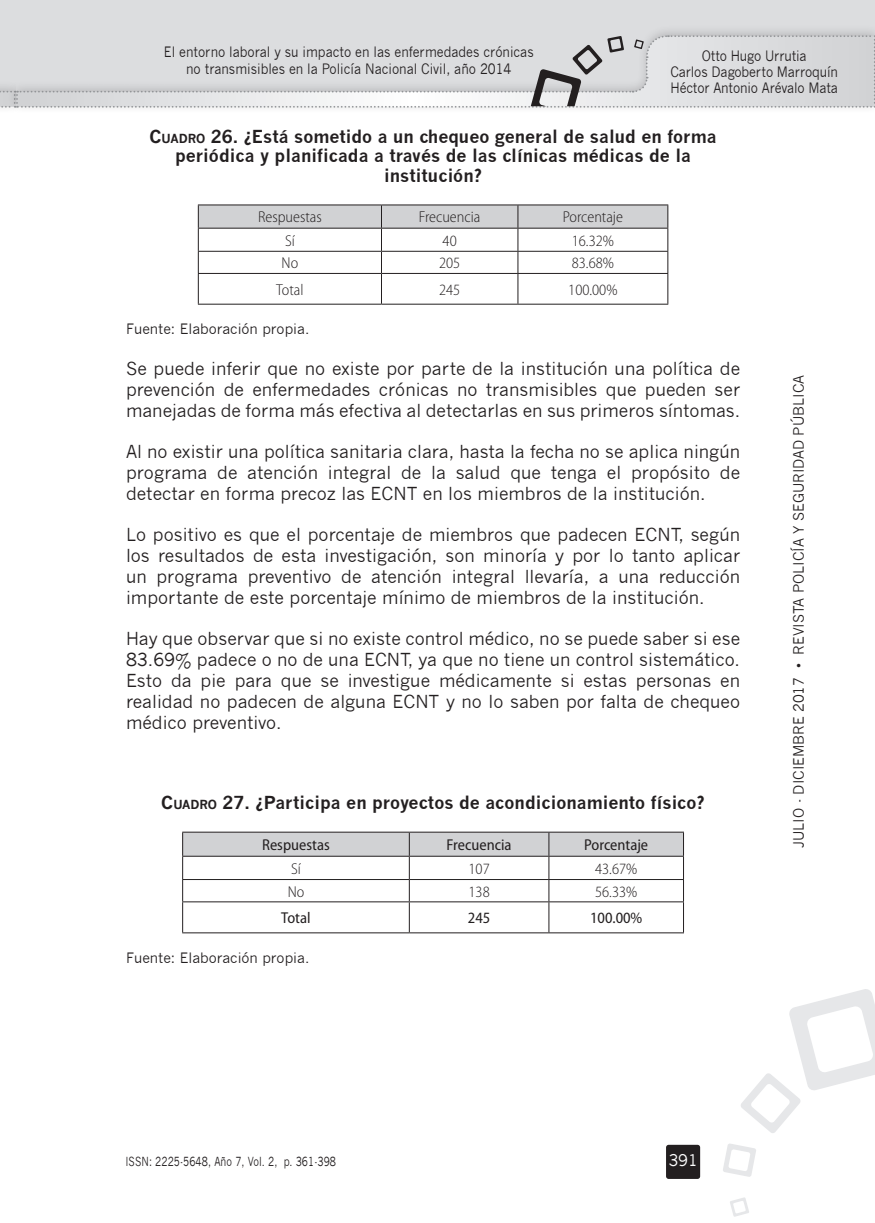
<style>
.page{position:relative;width:875px;height:1223px;background:#fff}
.page>*{position:absolute;margin:0;border:0;box-sizing:border-box;transform-origin:0 0}
.t1{font:17.5px/21px "News Gothic";color:#231f20;text-align:justify}
.t2{font:700 17.5px/19.2px "News Gothic";color:#231f20;text-align:center}
.t3{font:300 semi-condensed 15.75px "Myriad Pro";color:#231f20}
.t4{font:semi-condensed 15.75px "Myriad Pro";color:#231f20}
.t5{font:15.75px "News Gothic";color:#fff}
.t6{font:14px/15.8px "News Gothic";color:#231f20;text-align:center;scale:.9 1}
.t7{font:14px "News Gothic";color:#231f20}
.t8{font:12.25px "News Gothic";letter-spacing:.01em;color:#231f20;scale:.8 1}
.s1{font-style:inherit}
.s2{font-size:12.25px}
</style>
<div class="page">
<div style="left:0;top:0;width:16px;height:106px;background:#dcdddf"></div>
<div style="left:0;top:24px;width:25px;height:90px;background:#231f20;opacity:.2"></div>
<div style="left:16px;top:0;width:859px;height:106px;background:#dcdddf"></div>
<div style="left:7px;top:24px;width:868px;height:90px;background:#231f20;opacity:.2"></div>
<svg style="left:0;top:34px;width:875px;height:74px"></svg>
<svg style="left:723px;top:1143px;width:33px;height:33px"></svg>
<svg style="left:730px;top:1197px;width:19px;height:19px"></svg>
<svg style="left:741px;top:989px;width:134px;height:144px"></svg>
<div style="left:666px;top:1144px;width:34px;height:34px;background:#231f20;border-radius:3px"></div>
<hr style="left:198px;top:204px;width:183px;height:1px;background:#231f20">
<hr style="left:381px;top:204px;width:137px;height:1px;background:#231f20">
<hr style="left:518px;top:204px;width:150px;height:1px;background:#231f20">
<svg style="left:198px;top:205px;width:470px;height:68px"></svg>
<hr style="left:198px;top:273px;width:183px;height:1px;background:#231f20">
<hr style="left:198px;top:274px;width:1px;height:30px;background:#231f20">
<hr style="left:381px;top:273px;width:137px;height:1px;background:#231f20">
<hr style="left:381px;top:274px;width:1px;height:30px;background:#231f20">
<hr style="left:518px;top:273px;width:150px;height:1px;background:#231f20">
<hr style="left:517px;top:274px;width:1px;height:30px;background:#231f20">
<hr style="left:667px;top:274px;width:1px;height:30px;background:#231f20">
<hr style="left:198px;top:304px;width:183px;height:1px;background:#231f20">
<hr style="left:381px;top:304px;width:137px;height:1px;background:#231f20">
<hr style="left:518px;top:304px;width:150px;height:1px;background:#231f20">
<hr style="left:182px;top:831px;width:227px;height:1px;background:#231f20">
<hr style="left:409px;top:831px;width:140px;height:1px;background:#231f20">
<hr style="left:549px;top:831px;width:135px;height:1px;background:#231f20">
<svg style="left:182px;top:832px;width:502px;height:69px"></svg>
<hr style="left:182px;top:901px;width:227px;height:1px;background:#231f20">
<hr style="left:182px;top:902px;width:1px;height:30px;background:#231f20">
<hr style="left:409px;top:901px;width:140px;height:1px;background:#231f20">
<hr style="left:409px;top:902px;width:1px;height:30px;background:#231f20">
<hr style="left:549px;top:901px;width:135px;height:1px;background:#231f20">
<hr style="left:548px;top:902px;width:1px;height:30px;background:#231f20">
<hr style="left:683px;top:902px;width:1px;height:30px;background:#231f20">
<hr style="left:182px;top:932px;width:227px;height:1px;background:#231f20">
<hr style="left:409px;top:932px;width:140px;height:1px;background:#231f20">
<hr style="left:549px;top:932px;width:135px;height:1px;background:#231f20">
<p class="t6" style="left:164px;top:44px;width:413px;line-height:16.8px">El entorno laboral y su impacto en las enfermedades crónicas no transmisibles en la Policía Nacional Civil, año 2014</p>
<p class="t6" style="left:670px;top:49px;width:188px">Otto Hugo Urrutia<br>Carlos Dagoberto Marroquín<br>Héctor Antonio Arévalo Mata</p>
<p class="t2" style="left:150px;top:127px;width:568px"><span class="s1">C</span><span class="s2">UADRO</span> <span class="s1">26</span>. ¿Está sometido a un chequeo general de salud en forma periódica y planificada a través de las clínicas médicas de la institución?</p>
<p class="t3" style="left:258px;top:209px;width:65px">Respuestas</p>
<p class="t3" style="left:419px;top:209px;width:63px">Frecuencia</p>
<p class="t3" style="left:563px;top:209px;width:62px">Porcentaje</p>
<p class="t3" style="left:285px;top:232px;width:11px">Sí</p>
<p class="t3" style="left:443px;top:232px;width:16px">40</p>
<p class="t3" style="left:572px;top:232px;width:44px">16.32%</p>
<p class="t3" style="left:282px;top:254px;width:18px">No</p>
<p class="t3" style="left:439px;top:254px;width:23px">205</p>
<p class="t3" style="left:572px;top:254px;width:44px">83.68%</p>
<p class="t3" style="left:276px;top:281px;width:29px">Total</p>
<p class="t3" style="left:439px;top:281px;width:23px">245</p>
<p class="t3" style="left:568px;top:281px;width:51px">100.00%</p>
<p class="t7" style="left:126px;top:321px;width:185px">Fuente: Elaboración propia.</p>
<p class="t1" style="left:126px;top:358px;width:616px">Se puede inferir que no existe por parte de la institución una política de prevención de enfermedades crónicas no transmisibles que pueden ser manejadas de forma más efectiva al detectarlas en sus primeros síntomas.</p>
<p class="t1" style="left:126px;top:441px;width:616px">Al no existir una política sanitaria clara, hasta la fecha no se aplica ningún programa de atención integral de la salud que tenga el propósito de detectar en forma precoz las ECNT en los miembros de la institución.</p>
<p class="t1" style="left:126px;top:524px;width:616px">Lo positivo es que el porcentaje de miembros que padecen ECNT, según los resultados de esta investigación, son minoría y por lo tanto aplicar un programa preventivo de atención integral llevaría, a una reducción importante de este porcentaje mínimo de miembros de la institución.</p>
<p class="t1" style="left:126px;top:628px;width:616px">Hay que observar que si no existe control médico, no se puede saber si ese 83.69% padece o no de una ECNT, ya que no tiene un control sistemático.<br>Esto da pie para que se investigue médicamente si estas personas en realidad no padecen de alguna ECNT y no lo saben por falta de chequeo médico preventivo.</p>
<p class="t2" style="left:161px;top:792px;width:545px"><span class="s1">C</span><span class="s2">UADRO</span> <span class="s1">27.</span> ¿Participa en proyectos de acondicionamiento físico?</p>
<p class="t4" style="left:262px;top:836px;width:69px">Respuestas</p>
<p class="t4" style="left:447px;top:836px;width:66px">Frecuencia</p>
<p class="t4" style="left:584px;top:836px;width:66px">Porcentaje</p>
<p class="t3" style="left:291px;top:859px;width:11px">Sí</p>
<p class="t3" style="left:468px;top:859px;width:23px">107</p>
<p class="t3" style="left:595px;top:859px;width:44px">43.67%</p>
<p class="t3" style="left:288px;top:882px;width:18px">No</p>
<p class="t3" style="left:468px;top:882px;width:23px">138</p>
<p class="t3" style="left:595px;top:882px;width:44px">56.33%</p>
<p class="t4" style="left:281px;top:909px;width:31px">Total</p>
<p class="t4" style="left:468px;top:909px;width:24px">245</p>
<p class="t4" style="left:590px;top:909px;width:54px">100.00%</p>
<p class="t7" style="left:126px;top:949px;width:185px">Fuente: Elaboración propia.</p>
<p class="t7" style="left:790px;top:847px;width:474px;rotate:-90deg">JULIO - DICIEMBRE 2017 • REVISTA POLICÍA Y SEGURIDAD PÚBLICA</p>
<p class="t8" style="left:125px;top:1154px;width:265px">ISSN: 2225-5648, Año 7, Vol. 2, p. 361-398</p>
<p class="t5" style="left:668px;top:1150px;width:31px">391</p>
</div>
